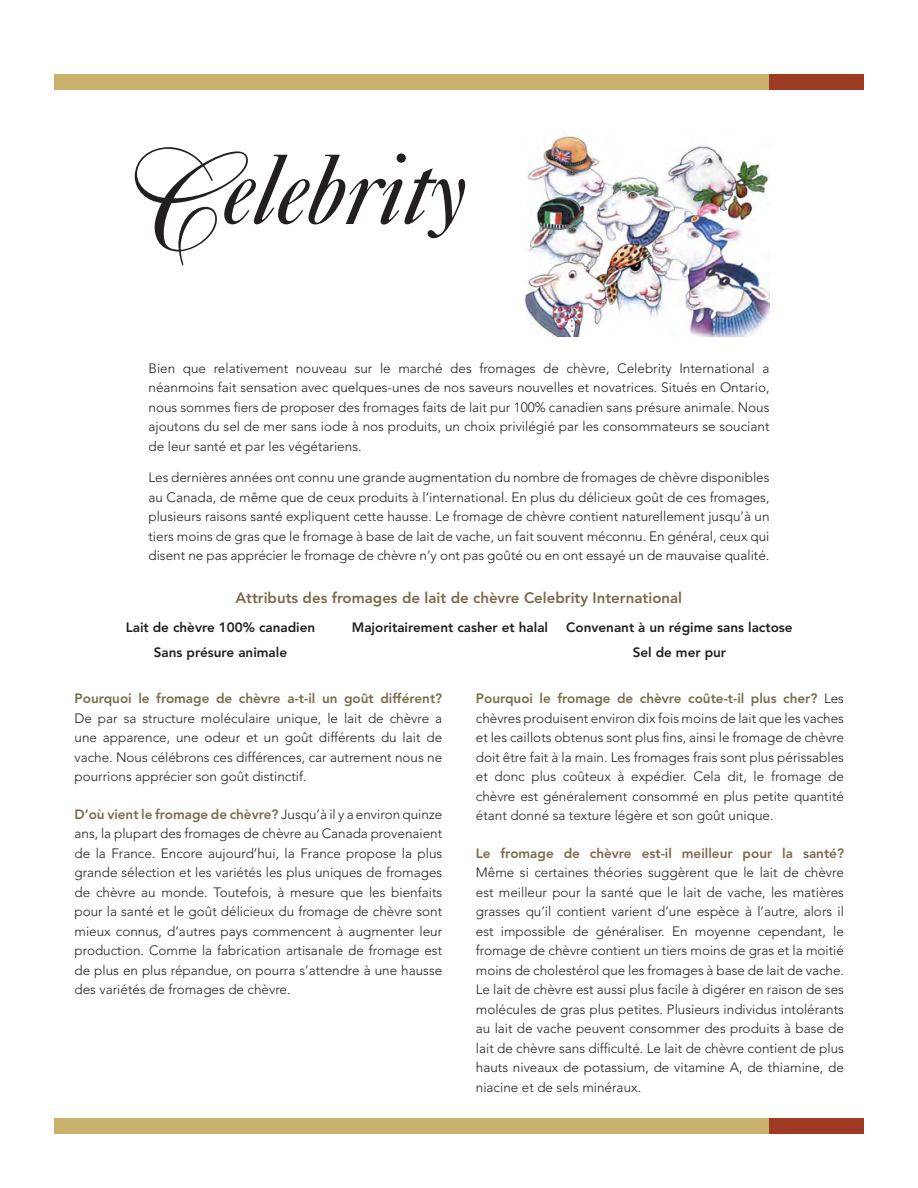
<style>
.page{position:relative;width:918px;height:1188px;background:#fff}
.page>*{position:absolute;margin:0;border:0;box-sizing:border-box;transform-origin:0 0}
.Product_Description{font:800 15px "Avenir LT Std";color:#796c4c}
.Product_Description-2{font:300 13.5px/19.5px "Avenir LT Std";color:#231f20;text-align:justify}
.Product_Description-3{font:800 13.5px "Avenir LT Std";color:#231f20}
.s1{font-weight:800;color:#796c4c}
</style>
<div class="page">
<div style="left:54px;top:1119px;width:715px;height:15px;background:#c9b16d"></div>
<div style="left:54px;top:75px;width:715px;height:15px;background:#c9b16d"></div>
<div style="left:769px;top:1119px;width:95px;height:15px;background:#9d3b24"></div>
<div style="left:769px;top:75px;width:95px;height:15px;background:#9d3b24"></div>
<img style="left:521px;top:136px;width:249px;height:200px">
<svg style="left:135px;top:147px;width:330px;height:118px"></svg>
<p class="Product_Description-2" style="left:148px;top:358px;width:623px">Bien que relativement nouveau sur le marché des fromages de chèvre, Celebrity International a néanmoins fait sensation avec quelques-unes de nos saveurs nouvelles et novatrices. Situés en Ontario, nous sommes fiers de proposer des fromages faits de lait pur 100% canadien sans présure animale. Nous ajoutons du sel de mer sans iode à nos produits, un choix privilégié par les consommateurs se souciant de leur santé et par les végétariens.</p>
<p class="Product_Description-2" style="left:148px;top:468px;width:623px">Les dernières années ont connu une grande augmentation du nombre de fromages de chèvre disponibles au Canada, de même que de ceux produits à l’international. En plus du délicieux goût de ces fromages, plusieurs raisons santé expliquent cette hausse. Le fromage de chèvre contient naturellement jusqu’à un tiers moins de gras que le fromage à base de lait de vache, un fait souvent méconnu. En général, ceux qui disent ne pas apprécier le fromage de chèvre n’y ont pas goûté ou en ont essayé un de mauvaise qualité.</p>
<p class="Product_Description" style="left:235px;top:589px;width:448px">Attributs des fromages de lait de chèvre Celebrity International</p>
<p class="Product_Description-3" style="left:566px;top:619px;width:228px">Convenant à un régime sans lactose</p>
<p class="Product_Description-3" style="left:633px;top:645px;width:95px">Sel de mer pur</p>
<p class="Product_Description-3" style="left:126px;top:619px;width:191px">Lait de chèvre 100% canadien</p>
<p class="Product_Description-3" style="left:352px;top:619px;width:198px">Majoritairement casher et halal</p>
<p class="Product_Description-3" style="left:154px;top:645px;width:135px">Sans présure animale</p>
<p class="Product_Description-2" style="left:75px;top:689px;width:369px"><span class="s1">Pourquoi le fromage de chèvre a-t-il un goût différent?<br></span>De par sa structure moléculaire unique, le lait de chèvre a une apparence, une odeur et un goût différents du lait de vache. Nous célébrons ces différences, car autrement nous ne pourrions apprécier son goût distinctif.</p>
<p class="Product_Description-2" style="left:75px;top:804px;width:369px"><span class="s1">D’où vient le fromage de chèvre?</span> Jusqu’à il y a environ quinze ans, la plupart des fromages de chèvre au Canada provenaient de la France. Encore aujourd’hui, la France propose la plus grande sélection et les variétés les plus uniques de fromages de chèvre au monde. Toutefois, à mesure que les bienfaits pour la santé et le goût délicieux du fromage de chèvre sont mieux connus, d’autres pays commencent à augmenter leur production. Comme la fabrication artisanale de fromage est de plus en plus répandue, on pourra s’attendre à une hausse des variétés de fromages de chèvre.</p>
<p class="Product_Description-2" style="left:476px;top:689px;width:370px"><span class="s1">Pourquoi le fromage de chèvre coûte-t-il plus cher?</span> Les chèvres produisent environ dix fois moins de lait que les vaches et les caillots obtenus sont plus fins, ainsi le fromage de chèvre doit être fait à la main. Les fromages frais sont plus périssables et donc plus coûteux à expédier. Cela dit, le fromage de chèvre est généralement consommé en plus petite quantité étant donné sa texture légère et son goût unique.</p>
<p class="Product_Description-2" style="left:476px;top:843px;width:370px"><span class="s1">Le fromage de chèvre est-il meilleur pour la santé?<br></span>Même si certaines théories suggèrent que le lait de chèvre est meilleur pour la santé que le lait de vache, les matières grasses qu’il contient varient d’une espèce à l’autre, alors il est impossible de généraliser. En moyenne cependant, le fromage de chèvre contient un tiers moins de gras et la moitié moins de cholestérol que les fromages à base de lait de vache.<br>Le lait de chèvre est aussi plus facile à digérer en raison de ses molécules de gras plus petites. Plusieurs individus intolérants au lait de vache peuvent consommer des produits à base de lait de chèvre sans difficulté. Le lait de chèvre contient de plus hauts niveaux de potassium, de vitamine A, de thiamine, de niacine et de sels minéraux.</p>
</div>
